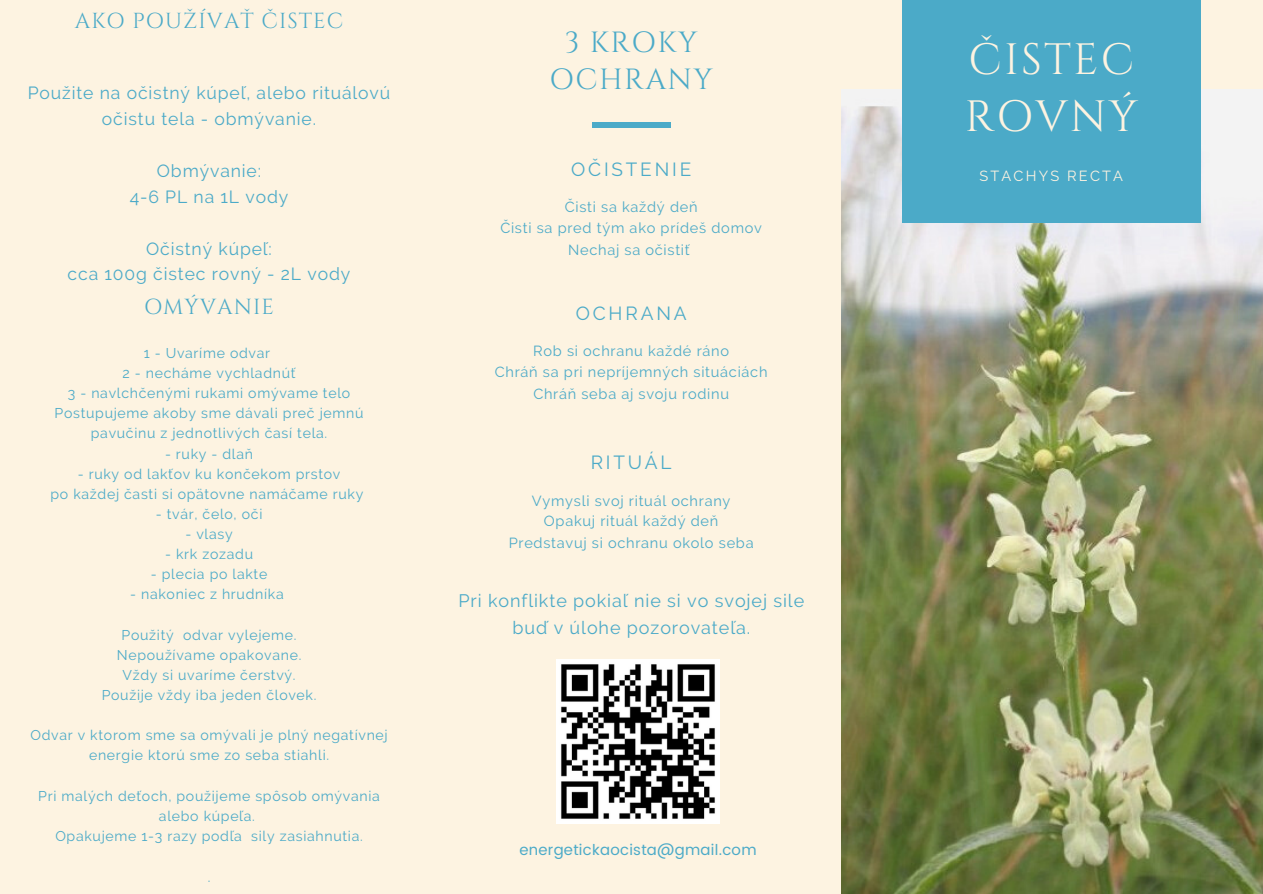
<style>
.page{position:relative;width:1263px;height:894px;background:#fff}
.page>*{position:absolute;margin:0;border:0;box-sizing:border-box;transform-origin:0 0}
.t1{font:43.8px/56.8px "Cinzel";letter-spacing:.05em;color:#fdf3e1}
.t2{font:29.1px/37.2px "Cinzel";letter-spacing:.05em;color:#4baac8;text-align:center}
.t3{font:21.75px "Cinzel";letter-spacing:.05em;color:#4baac8}
.t4{font:21.6px "Cinzel";letter-spacing:.05em;color:#4baac8}
.t5{font:18.9px "Raleway";letter-spacing:.15em;color:#4baac8}
.t6{font:18px "Raleway";letter-spacing:.05em;color:#4baac8}
.t7{font:17.55px/25.8px "Raleway";letter-spacing:.05em;color:#4baac8;text-align:center}
.t8{font:15px "Poppins";letter-spacing:.02em;color:#4baac8}
.t9{font:14.55px "Raleway";letter-spacing:.05em;color:#4baac8}
.t10{font:14.55px "Raleway";letter-spacing:.15em;color:#fdf3e1}
.t11{font:14.1px/20.1px "Raleway";letter-spacing:.05em;color:#4baac8;text-align:center}
</style>
<div class="page">
<div style="left:0;top:0;width:1263px;height:893px;background:#fdf3e1"></div>
<img style="left:841px;top:89px;width:422px;height:804px">
<div style="left:902px;top:0;width:299px;height:222px;background:#4baac8"></div>
<div style="left:592px;top:122px;width:79px;height:6px;background:#4baac8"></div>
<img style="left:557px;top:659px;width:163px;height:163px">
<p class="t4" style="left:75px;top:7px;width:270px">AKO POUŽÍVAŤ ČISTEC</p>
<p class="t7" style="left:28px;top:80px;width:364px">Použite na očistný kúpeľ, alebo rituálovú očistu tela - obmývanie.</p>
<p class="t7" style="left:157px;top:158px;width:106px">Obmývanie:</p>
<p class="t7" style="left:130px;top:184px;width:160px">4-6 PL na 1L vody</p>
<p class="t7" style="left:146px;top:235px;width:127px">Očistný kúpeľ:</p>
<p class="t7" style="left:68px;top:261px;width:284px">cca 100g čistec rovný - 2L vody</p>
<p class="t9" style="left:208px;top:288px;width:4px">.</p>
<p class="t3" style="left:144px;top:293px;width:132px">OMÝVANIE</p>
<p class="t11" style="left:144px;top:343px;width:128px">1 - Uvaríme odvar</p>
<p class="t11" style="left:123px;top:363px;width:174px">2 - necháme vychladnúť</p>
<p class="t11" style="left:68px;top:383px;width:284px">3 - navlchčenými rukami omývame telo</p>
<p class="t11" style="left:55px;top:403px;width:310px">Postupujeme akoby sme dávali preč jemnú pavučinu z jednotlivých časí tela.</p>
<p class="t11" style="left:165px;top:443px;width:90px">- ruky - dlaň</p>
<p class="t11" style="left:78px;top:463px;width:264px">- ruky od lakťov ku končekom prstov</p>
<p class="t11" style="left:51px;top:483px;width:314px">po každej časti si opätovne namáčame ruky</p>
<p class="t11" style="left:156px;top:503px;width:108px">- tvár, čelo, oči</p>
<p class="t11" style="left:185px;top:524px;width:49px">- vlasy</p>
<p class="t11" style="left:165px;top:544px;width:89px">- krk zozadu</p>
<p class="t11" style="left:151px;top:564px;width:118px">- plecia po lakte</p>
<p class="t11" style="left:130px;top:584px;width:155px">- nakoniec z hrudníka</p>
<p class="t11" style="left:122px;top:624px;width:176px">Použitý odvar vylejeme.</p>
<p class="t11" style="left:117px;top:644px;width:186px">Nepoužívame opakovane.</p>
<p class="t11" style="left:123px;top:664px;width:175px">Vždy si uvaríme čerstvý.</p>
<p class="t11" style="left:102px;top:684px;width:216px">Použije vždy iba jeden človek.</p>
<p class="t11" style="left:30px;top:725px;width:359px">Odvar v ktorom sme sa omývali je plný negatívnej energie ktorú sme zo seba stiahli.</p>
<p class="t11" style="left:38px;top:785px;width:343px">Pri malých deťoch, použijeme spôsob omývania alebo kúpeľa.</p>
<p class="t11" style="left:55px;top:825px;width:309px">Opakujeme 1-3 razy podľa sily zasiahnutia.</p>
<p class="t11" style="left:208px;top:866px;width:4px">.</p>
<p class="t2" style="left:549px;top:24px;width:165px">3 KROKY<br>OCHRANY</p>
<p class="t5" style="left:571px;top:158px;width:122px">OČISTENIE</p>
<p class="t9" style="left:565px;top:198px;width:134px">Čisti sa každý deň</p>
<p class="t9" style="left:500px;top:219px;width:263px">Čisti sa pred tým ako prídeš domov</p>
<p class="t9" style="left:568px;top:241px;width:123px">Nechaj sa očistiť</p>
<p class="t5" style="left:576px;top:302px;width:112px">OCHRANA</p>
<p class="t9" style="left:533px;top:342px;width:197px">Rob si ochranu každé ráno</p>
<p class="t9" style="left:495px;top:363px;width:274px">Chráň sa pri nepríjemných situáciách</p>
<p class="t9" style="left:533px;top:385px;width:197px">Chráň seba aj svoju rodinu</p>
<p class="t5" style="left:591px;top:451px;width:83px">RITUÁL</p>
<p class="t9" style="left:532px;top:491px;width:200px">Vymysli svoj rituál ochrany</p>
<p class="t9" style="left:544px;top:512px;width:176px">Opakuj rituál každý deň</p>
<p class="t9" style="left:509px;top:534px;width:246px">Predstavuj si ochranu okolo seba</p>
<p class="t6" style="left:458px;top:590px;width:347px">Pri konflikte pokiaľ nie si vo svojej sile</p>
<p class="t6" style="left:512px;top:617px;width:239px">buď v úlohe pozorovateľa.</p>
<p class="t8" style="left:519px;top:841px;width:239px">energetickaocista@gmail.com</p>
<p class="t1" style="left:965px;top:33px;width:175px">ČISTEC<br>ROVNÝ</p>
<p class="t10" style="left:979px;top:168px;width:145px">STACHYS RECTA</p>
</div>
